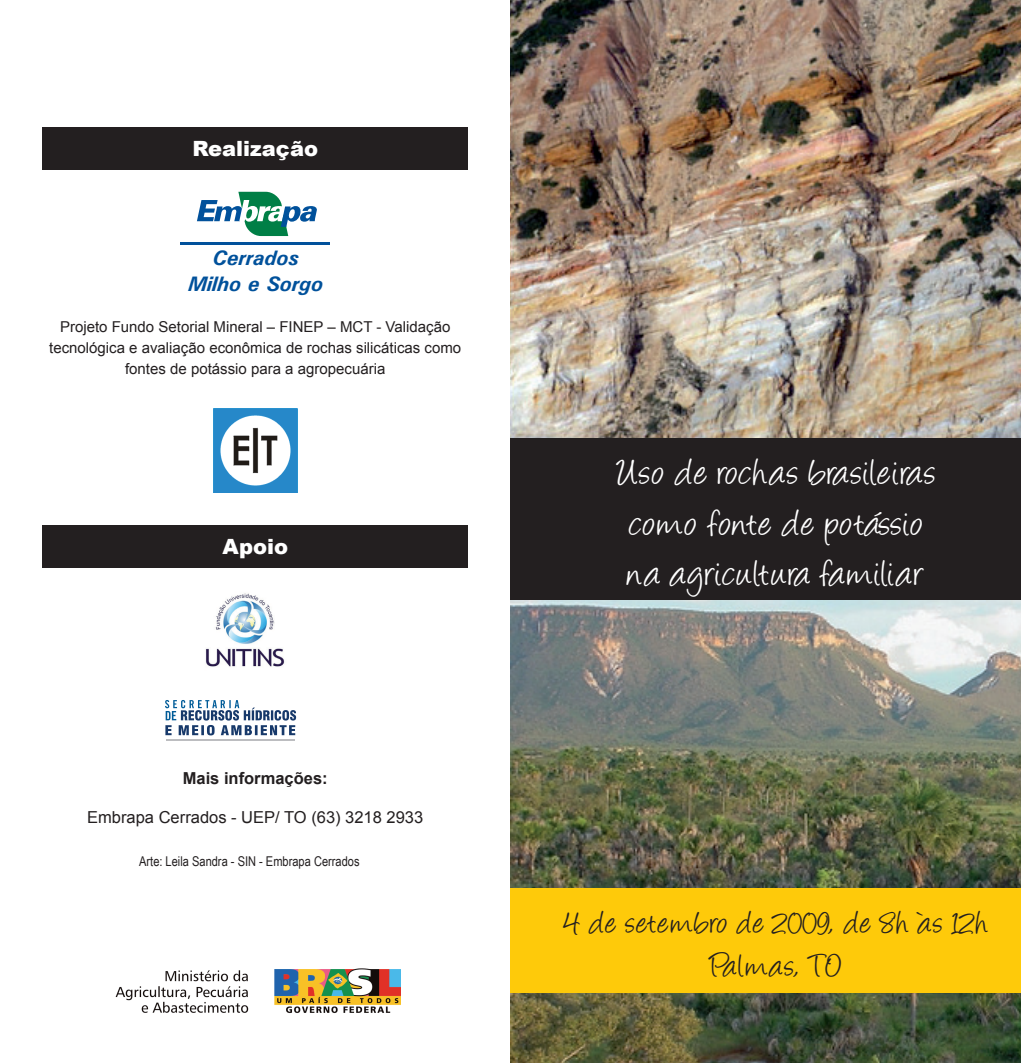
<style>
.page{position:relative;width:1021px;height:1063px;background:#fff}
.page>*{position:absolute;margin:0;border:0;box-sizing:border-box;transform-origin:0 0}
.t1{font:42px/50.4px "Angelina";letter-spacing:.03em;color:#fff}
.t2{font:36px/43.2px "Angelina";letter-spacing:.045em;color:#231f20;text-align:center}
.t3{font:italic 500 21px/25.7px "Univers";color:#01519b;text-align:center}
.t4{font:900 21px "Arial";color:#fff}
.t5{font:16.5px "Arial";color:#231f20}
.t6{font:700 16.5px "Arial";color:#231f20}
.t7{font:15px/21px "Arial";color:#231f20;text-align:center}
.t8{font:13.5px "Arial Narrow";color:#231f20}
</style>
<div class="page">
<img style="left:115px;top:968px;width:285px;height:45px">
<hr style="left:180px;top:242px;width:150px;height:3px;background:#01519b">
<svg style="left:197px;top:192px;width:120px;height:44px"></svg>
<img style="left:510px;top:0;width:510px;height:438px">
<img style="left:510px;top:600px;width:510px;height:463px">
<div style="left:510px;top:888px;width:510px;height:105px;background:#feca0a"></div>
<div style="left:510px;top:438px;width:510px;height:162px;background:#231f20"></div>
<div style="left:43px;top:128px;width:425px;height:42px;background:#231f20"></div>
<div style="left:43px;top:525px;width:425px;height:43px;background:#231f20"></div>
<img style="left:205px;top:593px;width:80px;height:74px">
<hr style="left:166px;top:740px;width:129px;height:1px;background:#bcbdc0">
<svg style="left:165px;top:700px;width:131px;height:35px"></svg>
<img style="left:213px;top:408px;width:84px;height:84px">
<h3 class="t4" style="left:192px;top:134px;width:127px">Realização</h3>
<h3 class="t3" style="left:188px;top:247px;width:137px">Cerrados<br>Milho e Sorgo</h3>
<p class="t7" style="left:49px;top:316px;width:413px">Projeto Fundo Setorial Mineral – FINEP – MCT - Validação tecnológica e avaliação econômica de rochas silicáticas como fontes de potássio para a agropecuária</p>
<h3 class="t4" style="left:222px;top:531px;width:67px">Apoio</h3>
<p class="t6" style="left:183px;top:767px;width:146px">Mais informações:</p>
<p class="t5" style="left:87px;top:807px;width:337px">Embrapa Cerrados - UEP/ TO (63) 3218 2933</p>
<p class="t8" style="left:139px;top:851px;width:222px">Arte: Leila Sandra - SIN - Embrapa Cerrados</p>
<h1 class="t1" style="left:617px;top:452px;width:320px">Uso de rochas brasileiras como fonte de potássio na agricultura familiar</h1>
<h2 class="t2" style="left:564px;top:904px;width:425px">4 de setembro de 2009, de 8h as 12h<br>Palmas, TO</h2>
<h2 class="t2" style="left:915px;top:903px;width:12px">`</h2>
</div>
